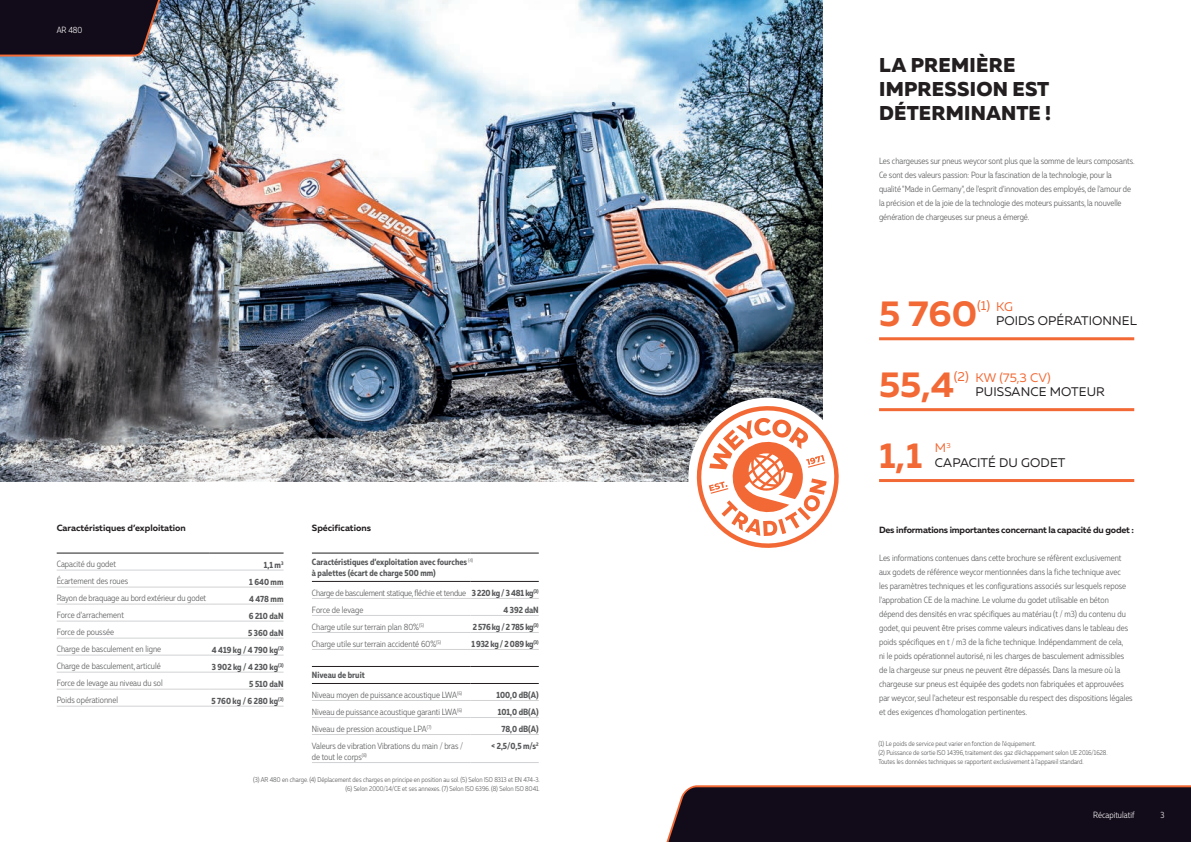
<style>
.page{position:relative;width:1191px;height:842px;background:#fff}
.page>*{position:absolute;margin:0;border:0;box-sizing:border-box;transform-origin:0 0}
.t1{font:700 36px "Muller";color:#f26935}
.t2{font:800 20px/24px "Muller";letter-spacing:.01em;color:#231f20}
.t3{font:13px "Muller";color:#f26935}
.t4{font:12.5px/14.5px "Muller";letter-spacing:.01em;color:#231f20}
.t5{font:12.5px "Muller";color:#f26935}
.t6{font:300 9px/14px "Muller Narrow";color:#57585a}
.t7{font:700 9px/11px "Muller Narrow";color:#57585a}
.t8{font:300 9px/17px "Muller Narrow";letter-spacing:-.02em;color:#57585a}
.t9{font:700 9px "Muller";letter-spacing:-.02em;color:#231f20}
.t10{font:700 9px "Muller";color:#231f20}
.t11{font:700 9px "Muller Narrow";letter-spacing:-.02em;color:#57585a}
.t12{font:300 9px "Muller Narrow";color:#fff}
.t13{font:300 7px/9px "Muller Narrow";color:#57585a}
.s1{font-weight:700}
.s2{font-size:12.5px}
.s3{color:#f26935}
</style>
<div class="page">
<img style="left:0;top:0;width:822px;height:482px">
<svg style="left:0;top:0;width:168px;height:58px"></svg>
<svg style="left:666px;top:785px;width:525px;height:57px"></svg>
<div style="left:688px;top:398px;width:159px;height:158px;background:#fff;border-radius:50%"></div>
<svg style="left:694px;top:403px;width:145px;height:145px"></svg>
<hr style="left:312px;top:598px;width:159px;height:1px;background:#d1d2d4">
<hr style="left:471px;top:598px;width:68px;height:1px;background:#d1d2d4">
<hr style="left:312px;top:615px;width:159px;height:1px;background:#d1d2d4">
<hr style="left:471px;top:615px;width:68px;height:1px;background:#d1d2d4">
<hr style="left:312px;top:632px;width:159px;height:1px;background:#d1d2d4">
<hr style="left:471px;top:632px;width:68px;height:1px;background:#d1d2d4">
<hr style="left:312px;top:700px;width:159px;height:1px;background:#d1d2d4">
<hr style="left:471px;top:700px;width:68px;height:1px;background:#d1d2d4">
<hr style="left:312px;top:717px;width:159px;height:1px;background:#d1d2d4">
<hr style="left:471px;top:717px;width:68px;height:1px;background:#d1d2d4">
<hr style="left:312px;top:734px;width:159px;height:1px;background:#d1d2d4">
<hr style="left:471px;top:734px;width:68px;height:1px;background:#d1d2d4">
<hr style="left:312px;top:762px;width:159px;height:1px;background:#d1d2d4">
<hr style="left:471px;top:762px;width:68px;height:1px;background:#d1d2d4">
<hr style="left:312px;top:553px;width:159px;height:1px;background:#231f20">
<hr style="left:471px;top:553px;width:68px;height:1px;background:#231f20">
<hr style="left:312px;top:581px;width:159px;height:1px;background:#231f20">
<hr style="left:471px;top:581px;width:68px;height:1px;background:#231f20">
<hr style="left:312px;top:666px;width:159px;height:1px;background:#231f20">
<hr style="left:471px;top:666px;width:68px;height:1px;background:#231f20">
<hr style="left:312px;top:683px;width:159px;height:1px;background:#231f20">
<hr style="left:471px;top:683px;width:68px;height:1px;background:#231f20">
<hr style="left:312px;top:649px;width:159px;height:1px;background:#d1d2d4">
<hr style="left:471px;top:649px;width:68px;height:1px;background:#d1d2d4">
<hr style="left:57px;top:570px;width:153px;height:1px;background:#d1d2d4">
<hr style="left:210px;top:570px;width:73px;height:1px;background:#d1d2d4">
<hr style="left:57px;top:587px;width:153px;height:1px;background:#d1d2d4">
<hr style="left:210px;top:587px;width:73px;height:1px;background:#d1d2d4">
<hr style="left:57px;top:604px;width:153px;height:1px;background:#d1d2d4">
<hr style="left:210px;top:604px;width:73px;height:1px;background:#d1d2d4">
<hr style="left:57px;top:621px;width:153px;height:1px;background:#d1d2d4">
<hr style="left:210px;top:621px;width:73px;height:1px;background:#d1d2d4">
<hr style="left:57px;top:638px;width:153px;height:1px;background:#d1d2d4">
<hr style="left:210px;top:638px;width:73px;height:1px;background:#d1d2d4">
<hr style="left:57px;top:655px;width:153px;height:1px;background:#d1d2d4">
<hr style="left:210px;top:655px;width:73px;height:1px;background:#d1d2d4">
<hr style="left:57px;top:672px;width:153px;height:1px;background:#d1d2d4">
<hr style="left:210px;top:672px;width:73px;height:1px;background:#d1d2d4">
<hr style="left:57px;top:689px;width:153px;height:1px;background:#d1d2d4">
<hr style="left:210px;top:689px;width:73px;height:1px;background:#d1d2d4">
<hr style="left:57px;top:706px;width:153px;height:1px;background:#d1d2d4">
<hr style="left:210px;top:706px;width:73px;height:1px;background:#d1d2d4">
<hr style="left:57px;top:553px;width:153px;height:1px;background:#231f20">
<hr style="left:210px;top:553px;width:73px;height:1px;background:#231f20">
<hr style="left:879px;top:337px;width:255px;height:3px;background:#f26935">
<hr style="left:879px;top:408px;width:255px;height:3px;background:#f26935">
<hr style="left:879px;top:479px;width:255px;height:3px;background:#f26935">
<p class="t12" style="left:57px;top:24px;width:27px">AR 480</p>
<p class="t10" style="left:57px;top:523px;width:131px">Caractéristiques d’exploitation</p>
<p class="t10" style="left:312px;top:523px;width:61px">Spécifications</p>
<p class="t7" style="left:312px;top:556px;width:163px">Caractéristiques d’exploitation avec fourches <sup>(4) </sup>à palettes (écart de charge 500 mm)</p>
<p class="t8" style="left:312px;top:584px;width:228px">Charge de basculement statique, fléchie et tendue <span class="s1">3 220 kg / 3 481 kg</span><sup>(3)<br></sup>Force de levage</p>
<p class="t6" style="left:57px;top:557px;width:61px">Capacité du godet</p>
<p class="t7" style="left:264px;top:559px;width:21px">1,1 m<sup>3</sup></p>
<p class="t6" style="left:57px;top:574px;width:73px">Écartement des roues</p>
<p class="t7" style="left:249px;top:576px;width:36px">1 640 mm</p>
<p class="t6" style="left:57px;top:591px;width:151px">Rayon de braquage au bord extérieur du godet</p>
<p class="t7" style="left:249px;top:593px;width:36px">4 478 mm</p>
<p class="t6" style="left:57px;top:608px;width:69px">Force d'arrachement</p>
<p class="t7" style="left:249px;top:610px;width:36px">6 210 daN</p>
<p class="t6" style="left:57px;top:625px;width:59px">Force de poussée</p>
<p class="t7" style="left:248px;top:627px;width:37px">5 360 daN</p>
<p class="t6" style="left:57px;top:642px;width:106px">Charge de basculement en ligne</p>
<p class="t7" style="left:212px;top:644px;width:73px">4 419 kg / 4 790 kg<sup>(3)</sup></p>
<p class="t6" style="left:57px;top:659px;width:105px">Charge de basculement, articulé</p>
<p class="t7" style="left:212px;top:661px;width:73px">3 902 kg / 4 230 kg<sup>(3)</sup></p>
<p class="t6" style="left:57px;top:676px;width:107px">Force de levage au niveau du sol</p>
<p class="t7" style="left:249px;top:678px;width:36px">5 510 daN</p>
<p class="t6" style="left:57px;top:693px;width:63px">Poids opérationnel</p>
<p class="t7" style="left:211px;top:695px;width:74px">5 760 kg / 6 280 kg<sup>(3)</sup></p>
<p class="t7" style="left:503px;top:604px;width:37px">4 392 daN</p>
<p class="t6" style="left:312px;top:619px;width:114px">Charge utile sur terrain plan 80%<sup>(5)</sup></p>
<p class="t11" style="left:473px;top:621px;width:68px">2 576 kg / 2 785 kg<sup>(3)</sup></p>
<p class="t6" style="left:312px;top:636px;width:131px">Charge utile sur terrain accidenté 60%<sup>(5)</sup></p>
<p class="t11" style="left:471px;top:638px;width:69px">1 932 kg / 2 089 kg<sup>(3)</sup></p>
<p class="t6" style="left:312px;top:665px;width:152px;line-height:19.5px"><span class="s1">Niveau de bruit<br></span>Niveau moyen de puissance acoustique LWA<sup>(6)</sup></p>
<p class="t7" style="left:496px;top:689px;width:44px">100,0 dB(A)</p>
<p class="t6" style="left:312px;top:704px;width:152px">Niveau de puissance acoustique garanti LWA<sup>(6)</sup></p>
<p class="t7" style="left:498px;top:706px;width:42px">101,0 dB(A)</p>
<p class="t6" style="left:312px;top:721px;width:121px">Niveau de pression acoustique LPA<sup>(7)</sup></p>
<p class="t7" style="left:501px;top:723px;width:39px">78,0 dB(A)</p>
<p class="t6" style="left:312px;top:740px;width:153px;line-height:11px">Valeurs de vibration Vibrations du main / bras / de tout le corps<sup>(8)</sup></p>
<p class="t7" style="left:491px;top:740px;width:49px">&lt; 2,5/0,5 m/s<sup>2</sup></p>
<p class="t13" style="left:253px;top:775px;width:288px;text-align:right">(3) AR 480 en charge. (4) Déplacement des charges en principe en position au sol. (5) Selon ISO 8313 et EN 474-3. (6) Selon 2000/14/CE et ses annexes. (7) Selon ISO 6396. (8) Selon ISO 8041.</p>
<h2 class="t2" style="left:879px;top:53px;width:173px">LA PREMIÈRE<br>IMPRESSION EST<br>DÉTERMINANTE !</h2>
<p class="t6" style="left:879px;top:154px;width:257px">Les chargeuses sur pneus weycor sont plus que la somme de leurs composants.<br>Ce sont des valeurs passion: Pour la fascination de la technologie, pour la qualité "Made in Germany", de l'esprit d'innovation des employés, de l'amour de la précision et de la joie de la technologie des moteurs puissants, la nouvelle génération de chargeuses sur pneus a émergé.</p>
<h1 class="t1" style="left:879px;top:291px;width:100px">5 760</h1>
<h3 class="t3" style="left:977px;top:297px;width:37px">(1) <span class="s2">KG</span></h3>
<h3 class="t4" style="left:996px;top:313px;width:142px">POIDS OPÉRATIONNEL</h3>
<h3 class="t3" style="left:953px;top:368px;width:16px">(2)</h3>
<h1 class="t1" style="left:879px;top:362px;width:77px">55,4</h1>
<h3 class="t5" style="left:975px;top:369px;width:77px">KW (75,3 CV)</h3>
<h3 class="t4" style="left:975px;top:384px;width:131px">PUISSANCE MOTEUR</h3>
<h1 class="t1" style="left:879px;top:433px;width:45px">1,1</h1>
<h3 class="t4" style="left:935px;top:441px;width:132px"><span class="s3">M</span><sup>3<br></sup>CAPACITÉ DU GODET</h3>
<p class="t9" style="left:879px;top:524px;width:257px">Des informations importantes concernant la capacité du godet :</p>
<p class="t6" style="left:879px;top:551px;width:255px">Les informations contenues dans cette brochure se réfèrent exclusivement aux godets de référence weycor mentionnées dans la fiche technique avec<br>les paramètres techniques et les configurations associés sur lesquels repose l'approbation CE de la machine. Le volume du godet utilisable en béton dépend des densités en vrac spécifiques au matériau (t / m3) du contenu du godet, qui peuvent être prises comme valeurs indicatives dans le tableau des poids spécifiques en t / m3 de la fiche technique. Indépendamment de cela,<br>ni le poids opérationnel autorisé, ni les charges de basculement admissibles de la chargeuse sur pneus ne peuvent être dépassés. Dans la mesure où la chargeuse sur pneus est équipée des godets non fabriquées et approuvées par weycor, seul l'acheteur est responsable du respect des dispositions légales et des exigences d'homologation pertinentes.</p>
<p class="t13" style="left:878px;top:739px;width:231px">(1) Le poids de service peut varier en fonction de l'équipement.<br>(2) Puissance de sortie ISO 14396, traitement des gaz d'échappement selon UE 2016/1628.<br>Toutes les données techniques se rapportent exclusivement à l'appareil standard.</p>
<p class="t12" style="left:1093px;top:809px;width:43px">Récapitulatif</p>
<p class="t12" style="left:1160px;top:809px;width:6px">3</p>
</div>
